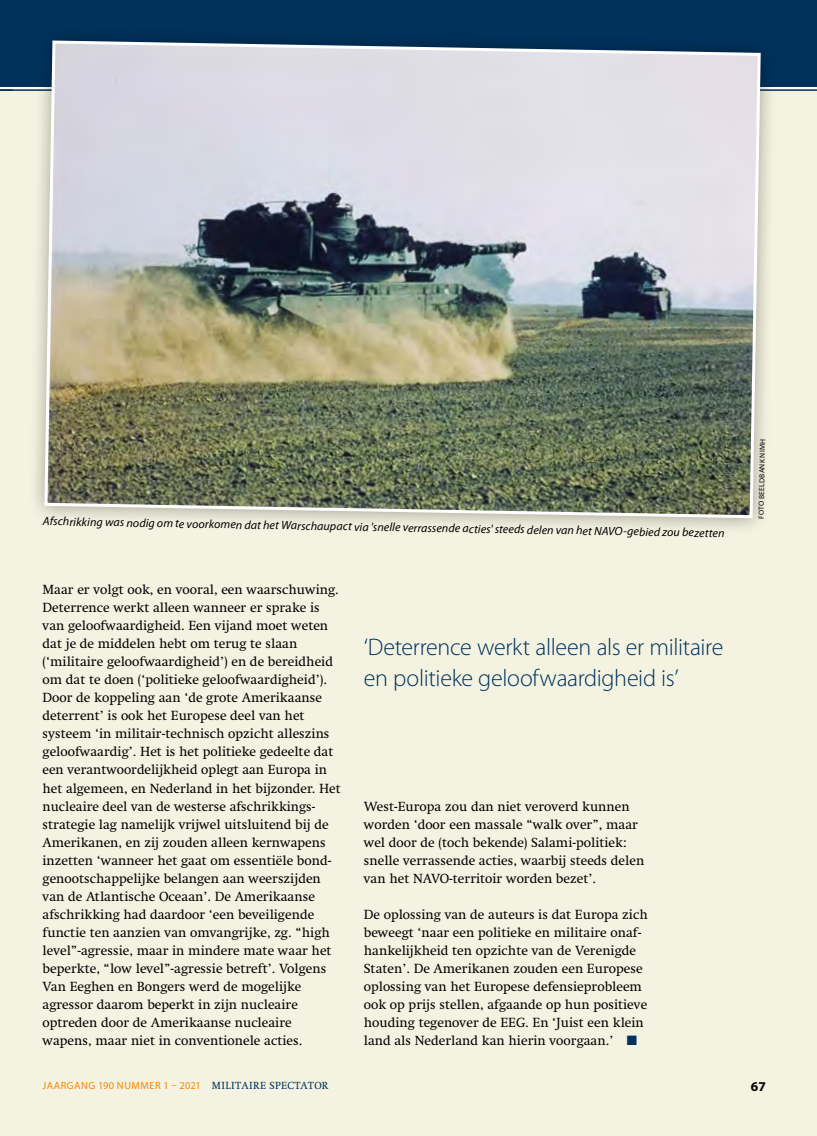
<style>
.page{position:relative;width:817px;height:1136px;background:#fff}
.page>*{position:absolute;margin:0;border:0;box-sizing:border-box;transform-origin:0 0}
.t1{font:300 24px/30.8px "Myriad Pro";letter-spacing:-.015em;color:#00325c}
.t2{font:13.5px/18px "Swift LT Std";color:#000}
.t3{font:700 13.5px "Myriad Pro";color:#000}
.t4{font:italic 12px "Myriad Pro";color:#000}
.t5{font:10.5px "Myriad Pro";letter-spacing:.045em;color:#f58900}
.t6{font:7.5px "Myriad Pro";color:#000}
.s1{color:#00325c}
.s2{font-family:"Swift LT Std";color:#00325c}
</style>
<div class="page">
<div style="left:0;top:89px;width:816px;height:1046px;background:#f4f3e1"></div>
<div style="left:0;top:0;width:816px;height:87px;background:#00325c"></div>
<hr style="left:0;top:89px;width:816px;height:2px;background:#00325c">
<div style="left:27px;top:24px;width:750px;height:511px;background:#000;opacity:.35"></div>
<img style="left:43px;top:39px;width:719px;height:480px">
<p class="t4" style="left:43px;top:513px;width:683px;rotate:1deg">Afschrikking was nodig om te voorkomen dat het Warschaupact via 'snelle verrassende acties' steeds delen van het NAVO-gebied zou bezetten</p>
<p class="t2" style="left:43px;top:581px;width:300px">Maar er volgt ook, en vooral, een waarschuwing.<br>Deterrence werkt alleen wanneer er sprake is van geloofwaardigheid. Een vijand moet weten dat je de middelen hebt om terug te slaan (‘militaire geloofwaardigheid’) en de bereidheid om dat te doen (‘politieke geloofwaardigheid’).<br>Door de koppeling aan ‘de grote Amerikaanse deterrent’ is ook het Europese deel van het systeem ‘in militair-technisch opzicht alleszins geloofwaardig’. Het is het politieke gedeelte dat een verantwoordelijkheid oplegt aan Europa in het algemeen, en Nederland in het bijzonder. Het nucleaire deel van de westerse afschrikkings&shy;strategie lag namelijk vrijwel uitsluitend bij de Amerikanen, en zij zouden alleen kernwapens inzetten ‘wanneer het gaat om essentiële bond&shy;genootschappelijke belangen aan weerszijden van de Atlantische Oceaan’. De Amerikaanse afschrikking had daardoor ‘een beveiligende functie ten aanzien van omvangrijke, zg. “high level”-agressie, maar in mindere mate waar het beperkte, “low level”-agressie betreft’. Volgens Van Eeghen en Bongers werd de mogelijke agressor daarom beperkt in zijn nucleaire optreden door de Amerikaanse nucleaire wapens, maar niet in conventionele acties.</p>
<h1 class="t1" style="left:364px;top:631px;width:361px">‘Deterrence werkt alleen als er militaire en politieke geloofwaardigheid is’</h1>
<p class="t2" style="left:364px;top:797px;width:282px">West-Europa zou dan niet veroverd kunnen worden ‘door een massale “walk over”, maar wel door de (toch bekende) Salami-politiek: snelle verrassende acties, waarbij steeds delen van het NAVO-territoir worden bezet’.</p>
<p class="t2" style="left:364px;top:905px;width:285px">De oplossing van de auteurs is dat Europa zich beweegt ‘naar een politieke en militaire onaf&shy;hankelijkheid ten opzichte van de Verenigde Staten’. De Amerikanen zouden een Europese oplossing van het Europese defensieprobleem ook op prijs stellen, afgaande op hun positieve houding tegenover de EEG. En ‘Juist een klein land als Nederland kan hierin voorgaan.’ <span class="s1">■</span></p>
<p class="t6" style="left:756px;top:519px;width:81px;rotate:-89deg">FOTO BEELDBANK NIMH</p>
<p class="t5" style="left:43px;top:1078px;width:287px">JAARGANG 190 NUMMER 1 – 2021 <span class="s2">MILITAIRE SPECTATOR</span></p>
<p class="t3" style="left:750px;top:1077px;width:16px">67</p>
</div>
